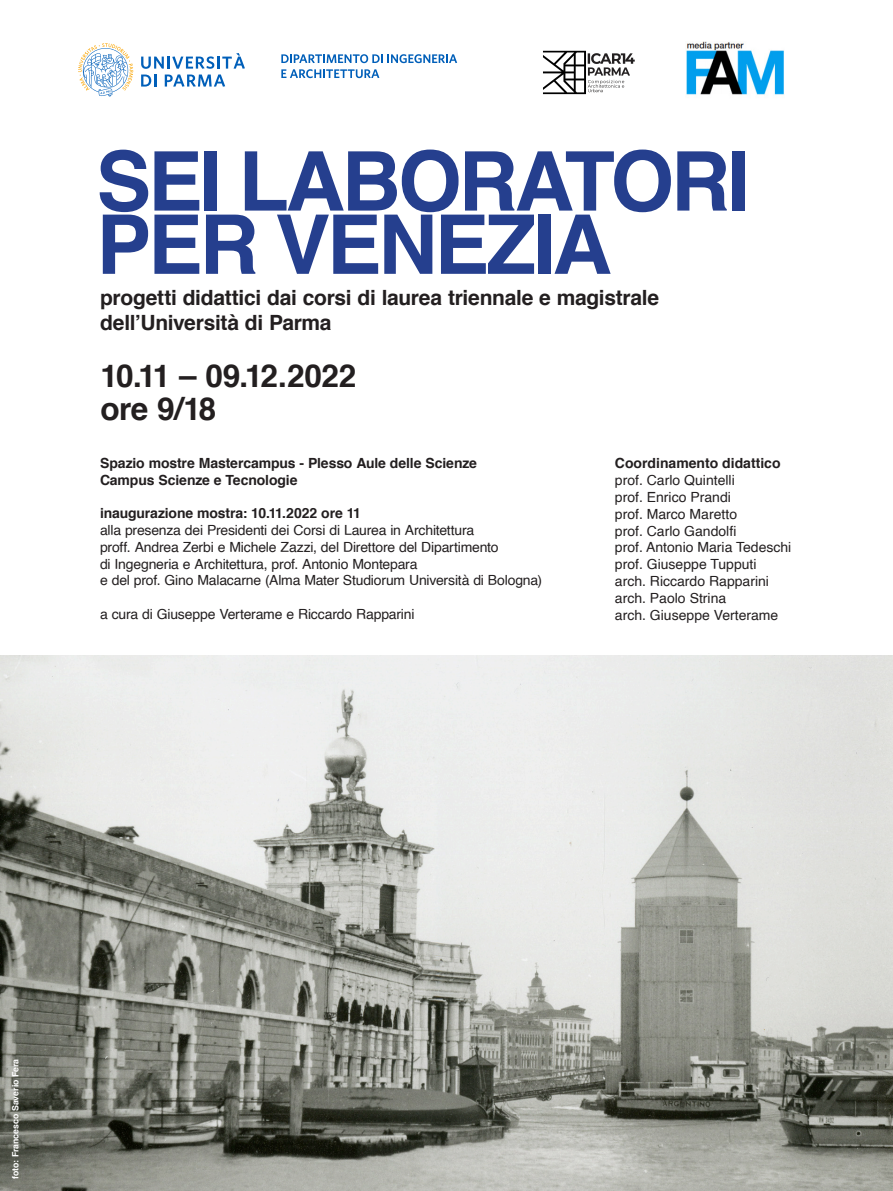
<style>
.page{position:relative;width:893px;height:1191px;background:#fff}
.page>*{position:absolute;margin:0;border:0;box-sizing:border-box;transform-origin:0 0}
.t1{font:700 82.25px "Helvetica";letter-spacing:-.04em;color:#253f8e}
.t2{font:700 31.5px "Helvetica";letter-spacing:-.015em;color:#231f20}
.t3{font:700 21px "Helvetica";letter-spacing:-.015em;color:#231f20}
.t4{font:14px "Helvetica";letter-spacing:-.01em;color:#231f20}
.t5{font:700 14px "Helvetica";letter-spacing:-.005em;color:#231f20}
.t6{font:700 8.75px "Helvetica";color:#fff}
</style>
<div class="page">
<img style="left:0;top:655px;width:893px;height:536px">
<img style="left:686px;top:42px;width:98px;height:53px">
<svg style="left:141px;top:53px;width:104px;height:34px"></svg>
<svg style="left:78px;top:43px;width:55px;height:54px"></svg>
<img style="left:543px;top:50px;width:92px;height:45px">
<svg style="left:281px;top:54px;width:176px;height:9px"></svg>
<svg style="left:281px;top:69px;width:98px;height:9px"></svg>
<p class="t1" style="left:96px;top:115px;width:655px">SEI LABORATORI</p>
<p class="t1" style="left:96px;top:178px;width:517px">PER VENEZIA</p>
<p class="t3" style="left:100px;top:280px;width:560px">progetti didattici dai corsi di laurea triennale e magistrale</p>
<p class="t3" style="left:100px;top:305px;width:233px">dell’Università di Parma</p>
<p class="t2" style="left:100px;top:350px;width:257px">10.11 – 09.12.2022</p>
<p class="t2" style="left:100px;top:383px;width:117px">ore 9/18</p>
<p class="t5" style="left:615px;top:452px;width:167px">Coordinamento didattico</p>
<p class="t4" style="left:615px;top:469px;width:121px">prof. Carlo Quintelli</p>
<p class="t4" style="left:615px;top:486px;width:117px">prof. Enrico Prandi</p>
<p class="t4" style="left:615px;top:503px;width:124px">prof. Marco Maretto</p>
<p class="t4" style="left:615px;top:520px;width:123px">prof. Carlo Gandolfi</p>
<p class="t4" style="left:615px;top:537px;width:178px">prof. Antonio Maria Tedeschi</p>
<p class="t4" style="left:615px;top:553px;width:143px">prof. Giuseppe Tupputi</p>
<p class="t4" style="left:615px;top:570px;width:156px">arch. Riccardo Rapparini</p>
<p class="t4" style="left:615px;top:587px;width:113px">arch. Paolo Strina</p>
<p class="t4" style="left:615px;top:604px;width:165px">arch. Giuseppe Verterame</p>
<p class="t5" style="left:100px;top:452px;width:378px">Spazio mostre Mastercampus - Plesso Aule delle Scienze</p>
<p class="t5" style="left:100px;top:469px;width:199px">Campus Scienze e Tecnologie</p>
<p class="t5" style="left:100px;top:502px;width:262px">inaugurazione mostra: 10.11.2022 ore 11</p>
<p class="t4" style="left:100px;top:519px;width:376px">alla presenza dei Presidenti dei Corsi di Laurea in Architettura</p>
<p class="t4" style="left:100px;top:536px;width:400px">proff. Andrea Zerbi e Michele Zazzi, del Direttore del Dipartimento</p>
<p class="t4" style="left:100px;top:553px;width:319px">di Ingegneria e Architettura, prof. Antonio Montepara</p>
<p class="t4" style="left:100px;top:570px;width:444px">e del prof. Gino Malacarne (Alma Mater Studiorum Università di Bologna)</p>
<p class="t4" style="left:100px;top:603px;width:316px">a cura di Giuseppe Verterame e Riccardo Rapparini</p>
<p class="t6" style="left:8px;top:1179px;width:122px;rotate:-90deg">foto: Francesco Saverio Fera</p>
</div>
